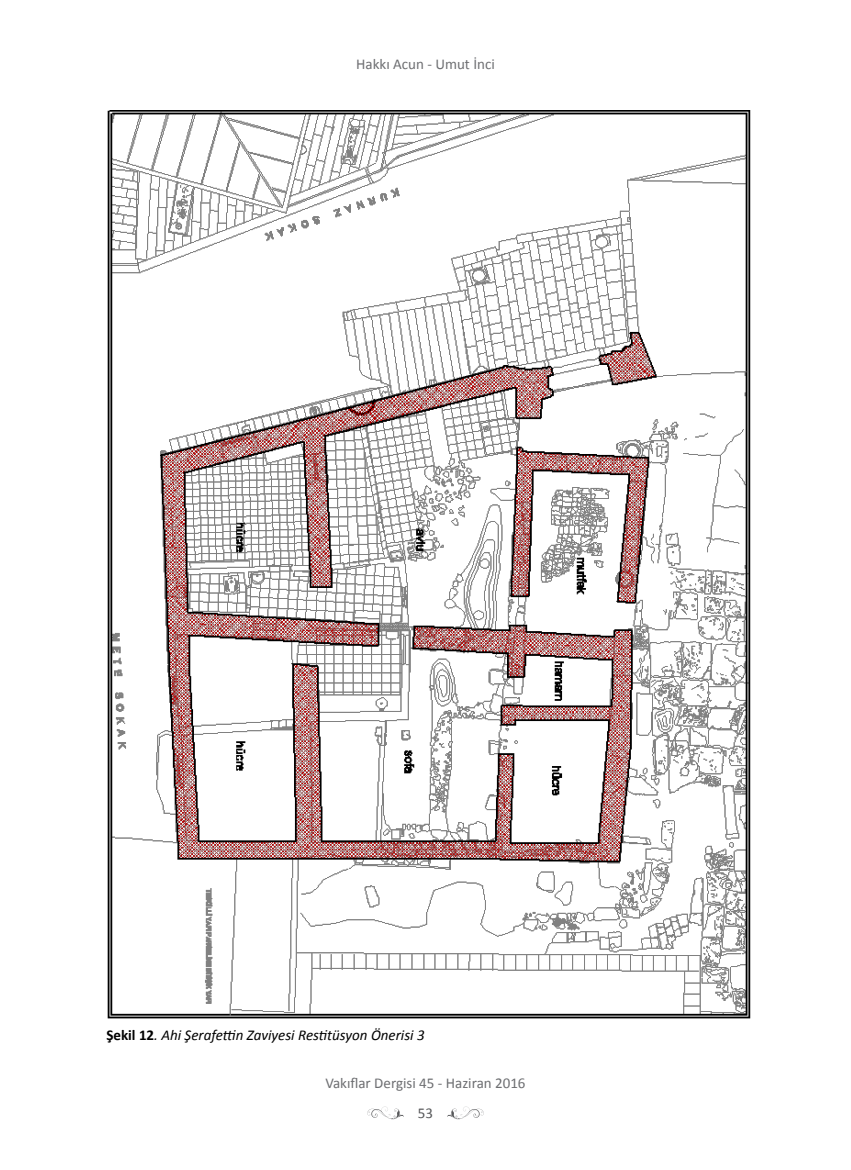
<style>
.page{position:relative;width:851px;height:1170px;background:#fff}
.page>*{position:absolute;margin:0;border:0;box-sizing:border-box;transform-origin:0 0}
.t1{font:italic 15px "Calibri";color:#000}
.t2{font:15px "Calibri";color:#6d6e71}
.t3{font:15px "Calibri";color:#58595b}
.s1{font-weight:700;font-style:normal}
</style>
<div class="page">
<svg style="left:367px;top:1106px;width:37px;height:14px"></svg>
<svg style="left:447px;top:1106px;width:37px;height:14px"></svg>
<img style="left:107px;top:111px;width:643px;height:908px">
<p class="t2" style="left:356px;top:54px;width:140px">Hakkı Acun - Umut İnci</p>
<p class="t1" style="left:106px;top:1025px;width:320px"><span class="s1">Şekil 12</span>. Ahi Şerafettin Zaviyesi Restitüsyon Önerisi 3</p>
<p class="t2" style="left:325px;top:1073px;width:202px">Vakıflar Dergisi 45 - Haziran 2016</p>
<p class="t3" style="left:418px;top:1103px;width:17px">53</p>
</div>
